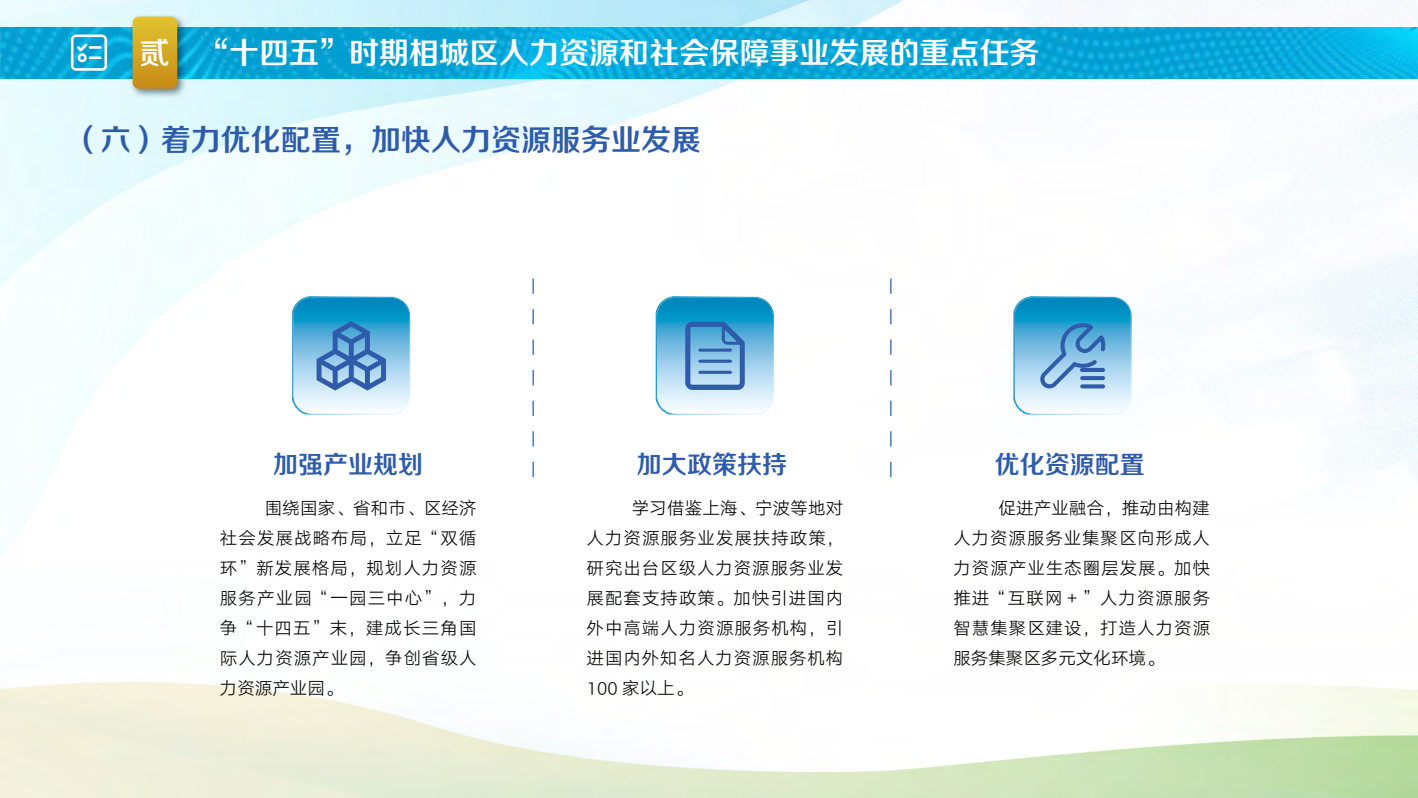
<style>
.page{position:relative;width:1418px;height:798px;background:#fff}
.page>*{position:absolute;margin:0;border:0;box-sizing:border-box;transform-origin:0 0}
.t1{font:30px "FZZZHONGJW GB1 0";color:#fff}
.t2{font:30px "FZZZHONGJW GB1 0";color:#2e5cab}
.t3{font:25px "FZZZHONGJW GB1 0";color:#2e5cab}
.t4{font:17.5px/30px "HY Qi Hei 45 S";letter-spacing:.055em;color:#000;text-align:justify}
</style>
<div class="page">
<img style="left:0;top:0;width:1417px;height:797px">
<img style="left:0;top:27px;width:1417px;height:51px">
<div style="left:129px;top:13px;width:59px;height:86px;background:#000;opacity:.5"></div>
<svg style="left:133px;top:17px;width:44px;height:72px;background:#d3a624"></svg>
<svg style="left:71px;top:34px;width:36px;height:37px"></svg>
<img style="left:292px;top:297px;width:118px;height:117px">
<img style="left:656px;top:297px;width:118px;height:117px">
<img style="left:1013px;top:297px;width:118px;height:117px">
<svg style="left:532px;top:278px;width:2px;height:199px"></svg>
<svg style="left:890px;top:278px;width:1px;height:199px"></svg>
<svg style="left:316px;top:321px;width:70px;height:69px;background:#5c98cc"></svg>
<svg style="left:685px;top:321px;width:60px;height:69px;background:#649dcf"></svg>
<svg style="left:1039px;top:323px;width:66px;height:65px;background:#6ba6d4"></svg>
<h1 class="t1" style="left:139px;top:36px;width:901px">贰 “十四五”时期相城区人力资源和社会保障事业发展的重点任务</h1>
<h1 class="t2" style="left:71px;top:122px;width:631px">（六）着力优化配置，加快人力资源服务业发展</h1>
<h2 class="t3" style="left:273px;top:450px;width:151px">加强产业规划</h2>
<h2 class="t3" style="left:637px;top:450px;width:151px">加大政策扶持</h2>
<h2 class="t3" style="left:994px;top:450px;width:151px">优化资源配置</h2>
<p class="t4" style="left:220px;top:492px;width:258px;text-indent:45px">围绕国家、省和市、区经济社会发展战略布局，立足“双循环”新发展格局，规划人力资源服务产业园“一园三中心”，力争“十四五”末，建成长三角国际人力资源产业园，争创省级人力资源产业园。</p>
<p class="t4" style="left:586px;top:492px;width:258px;text-indent:45px">学习借鉴上海、宁波等地对人力资源服务业发展扶持政策，研究出台区级人力资源服务业发展配套支持政策。加快引进国内外中高端人力资源服务机构，引进国内外知名人力资源服务机构100 家以上。</p>
<p class="t4" style="left:953px;top:492px;width:258px;text-indent:45px">促进产业融合，推动由构建人力资源服务业集聚区向形成人力资源产业生态圈层发展。加快推进“互联网＋”人力资源服务智慧集聚区建设，打造人力资源服务集聚区多元文化环境。</p>
</div>
